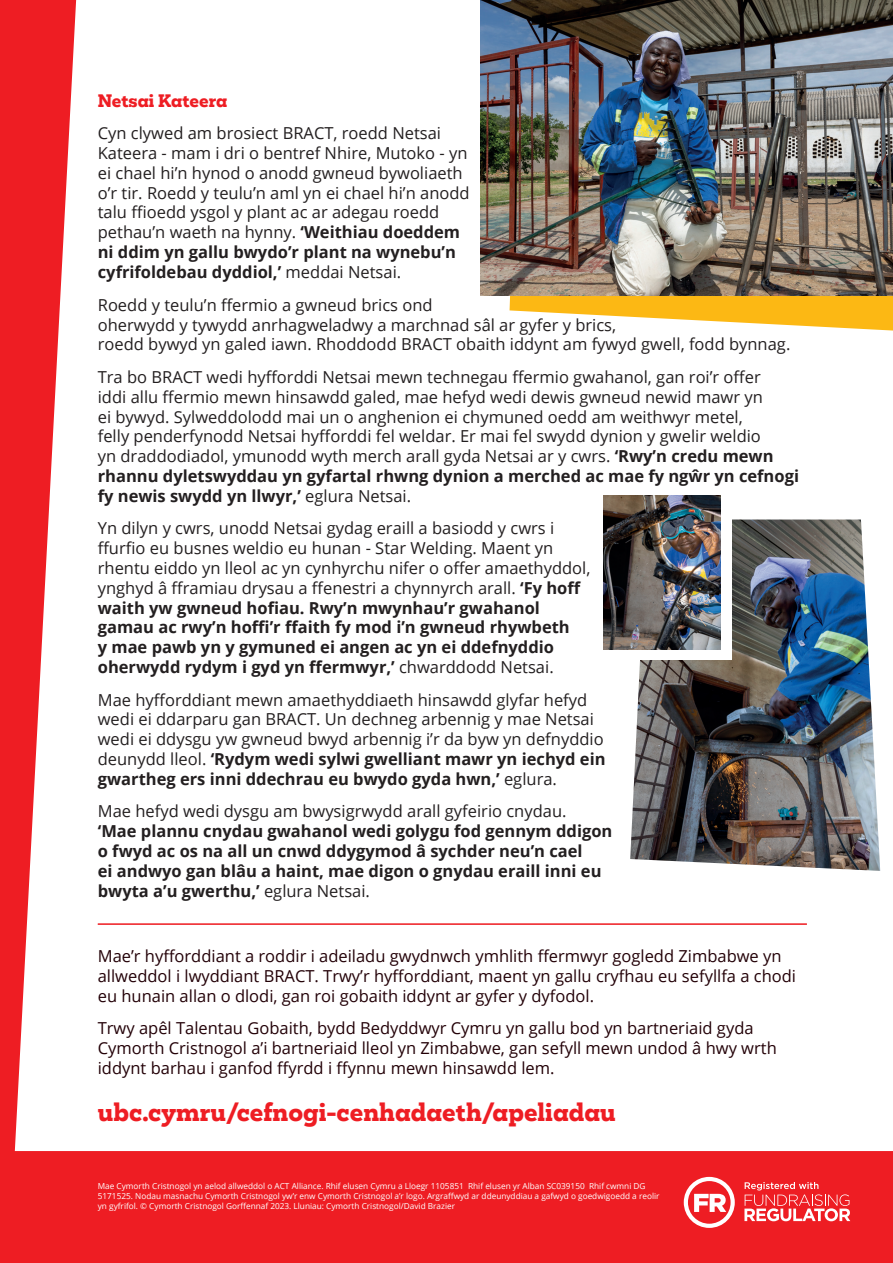
<style>
.page{position:relative;width:893px;height:1263px;background:#fff}
.page>*{position:absolute;margin:0;border:0;box-sizing:border-box;transform-origin:0 0}
.t1{font:800 23.25px "Mokoko";color:#ee1d23}
.t2{font:16.5px/19.8px "Open Sans";color:#231f20}
.t3{font:16.5px/19.8px "Open Sans";color:#230007}
.t4{font:700 16.5px/19.8px "Open Sans";color:#231f20}
.t5{font:800 16.5px "Mokoko";color:#ee1d23}
.t6{font:8.25px/9.9px "Open Sans";color:#fff}
.s1{font-weight:700}
.s2{font-weight:400}
</style>
<div class="page">
<div style="left:76px;top:1151px;width:817px;height:112px;background:#ee1d23"></div>
<svg style="left:510px;top:296px;width:383px;height:35px;fill:#fcb814"></svg>
<svg style="left:0;top:0;width:76px;height:1263px;fill:#ee1d23"></svg>
<svg style="left:684px;top:1177px;width:51px;height:51px"></svg>
<svg style="left:744px;top:1182px;width:106px;height:39px;background:#f25a5e"></svg>
<img style="left:481px;top:0;width:412px;height:296px">
<img style="left:630px;top:519px;width:250px;height:352px">
<div style="left:595px;top:506px;width:137px;height:153px;background:#fff"></div>
<img style="left:604px;top:495px;width:116px;height:154px">
<hr style="left:98px;top:923px;width:709px;height:2px;background:#ee1d23">
<p class="t5" style="left:98px;top:89px;width:131px">Netsai Kateera</p>
<p class="t2" style="left:98px;top:123px;width:373px">Cyn clywed am brosiect BRACT, roedd Netsai Kateera - mam i dri o bentref Nhire, Mutoko - yn ei chael hi’n hynod o anodd gwneud bywoliaeth o’r tir. Roedd y teulu’n aml yn ei chael hi’n anodd talu ffioedd ysgol y plant ac ar adegau roedd pethau’n waeth na hynny. <span class="s1">‘Weithiau doeddem ni ddim yn gallu bwydo’r plant na wynebu’n cyfrifoldebau dyddiol,’</span> meddai Netsai.</p>
<p class="t2" style="left:98px;top:294px;width:694px">Roedd y teulu’n ffermio a gwneud brics ond<br>oherwydd y tywydd anrhagweladwy a marchnad sâl ar gyfer y brics,<br>roedd bywyd yn galed iawn. Rhoddodd BRACT obaith iddynt am fywyd gwell, fodd bynnag.</p>
<p class="t2" style="left:98px;top:367px;width:703px">Tra bo BRACT wedi hyfforddi Netsai mewn technegau ffermio gwahanol, gan roi’r offer<br>iddi allu ffermio mewn hinsawdd galed, mae hefyd wedi dewis gwneud newid mawr yn<br>ei bywyd. Sylweddolodd mai un o anghenion ei chymuned oedd am weithwyr metel,<br>felly penderfynodd Netsai hyfforddi fel weldar. Er mai fel swydd dynion y gwelir weldio<br>yn draddodiadol, ymunodd wyth merch arall gyda Netsai ar y cwrs. <span class="s1">‘Rwy’n credu mewn rhannu dyletswyddau yn gyfartal rhwng dynion a merched ac mae fy ngŵr yn cefnogi fy newis swydd yn llwyr,’</span> eglura Netsai.</p>
<p class="t2" style="left:98px;top:518px;width:494px">Yn dilyn y cwrs, unodd Netsai gydag eraill a basiodd y cwrs i ffurfio eu busnes weldio eu hunan - Star Welding. Maent yn rhentu eiddo yn lleol ac yn cynhyrchu nifer o offer amaethyddol, ynghyd â fframiau drysau a ffenestri a chynnyrch arall. <span class="s1">‘Fy hoff waith yw gwneud hofiau. Rwy’n mwynhau’r gwahanol gamau ac rwy’n hoffi’r ffaith fy mod i’n gwneud rhywbeth<br>y mae pawb yn y gymuned ei angen ac yn ei ddefnyddio oherwydd rydym i gyd yn ffermwyr,’</span> chwarddodd Netsai.</p>
<p class="t2" style="left:98px;top:689px;width:509px">Mae hyfforddiant mewn amaethyddiaeth hinsawdd glyfar hefyd wedi ei ddarparu gan BRACT. Un dechneg arbennig y mae Netsai wedi ei ddysgu yw gwneud bwyd arbennig i’r da byw yn defnyddio deunydd lleol. <span class="s1">‘Rydym wedi sylwi gwelliant mawr yn iechyd ein gwartheg ers inni ddechrau eu bwydo gyda hwn,’</span> eglura.</p>
<p class="t2" style="left:98px;top:801px;width:470px">Mae hefyd wedi dysgu am bwysigrwydd arall gyfeirio cnydau.</p>
<p class="t4" style="left:98px;top:821px;width:516px">‘Mae plannu cnydau gwahanol wedi golygu fod gennym ddigon o fwyd ac os na all un cnwd ddygymod â sychder neu’n cael<br>ei andwyo gan blâu a haint, mae digon o gnydau eraill inni eu bwyta a’u gwerthu,’ <span class="s2">eglura Netsai.</span></p>
<p class="t3" style="left:98px;top:946px;width:700px">Mae’r hyfforddiant a roddir i adeiladu gwydnwch ymhlith ffermwyr gogledd Zimbabwe yn allweddol i lwyddiant BRACT. Trwy’r hyfforddiant, maent yn gallu cryfhau eu sefyllfa a chodi eu hunain allan o dlodi, gan roi gobaith iddynt ar gyfer y dyfodol.</p>
<p class="t3" style="left:98px;top:1018px;width:680px">Trwy apêl Talentau Gobaith, bydd Bedyddwyr Cymru yn gallu bod yn bartneriaid gyda<br>Cymorth Cristnogol a’i bartneriaid lleol yn Zimbabwe, gan sefyll mewn undod â hwy wrth iddynt barhau i ganfod ffyrdd i ffynnu mewn hinsawdd lem.</p>
<h1 class="t1" style="left:98px;top:1096px;width:520px">ubc.cymru/cefnogi-cenhadaeth/apeliadau</h1>
<p class="t6" style="left:98px;top:1181px;width:563px">Mae Cymorth Cristnogol yn aelod allweddol o ACT Alliance. Rhif elusen Cymru a Lloegr 1105851 Rhif elusen yr Alban SC039150 Rhif cwmni DG<br>5171525. Nodau masnachu Cymorth Cristnogol yw’r enw Cymorth Cristnogol a’r logo. Argraffwyd ar ddeunyddiau a gafwyd o goedwigoedd a reolir yn gyfrifol. © Cymorth Cristnogol Gorffennaf 2023. Lluniau: Cymorth Cristnogol/David Brazier</p>
</div>
